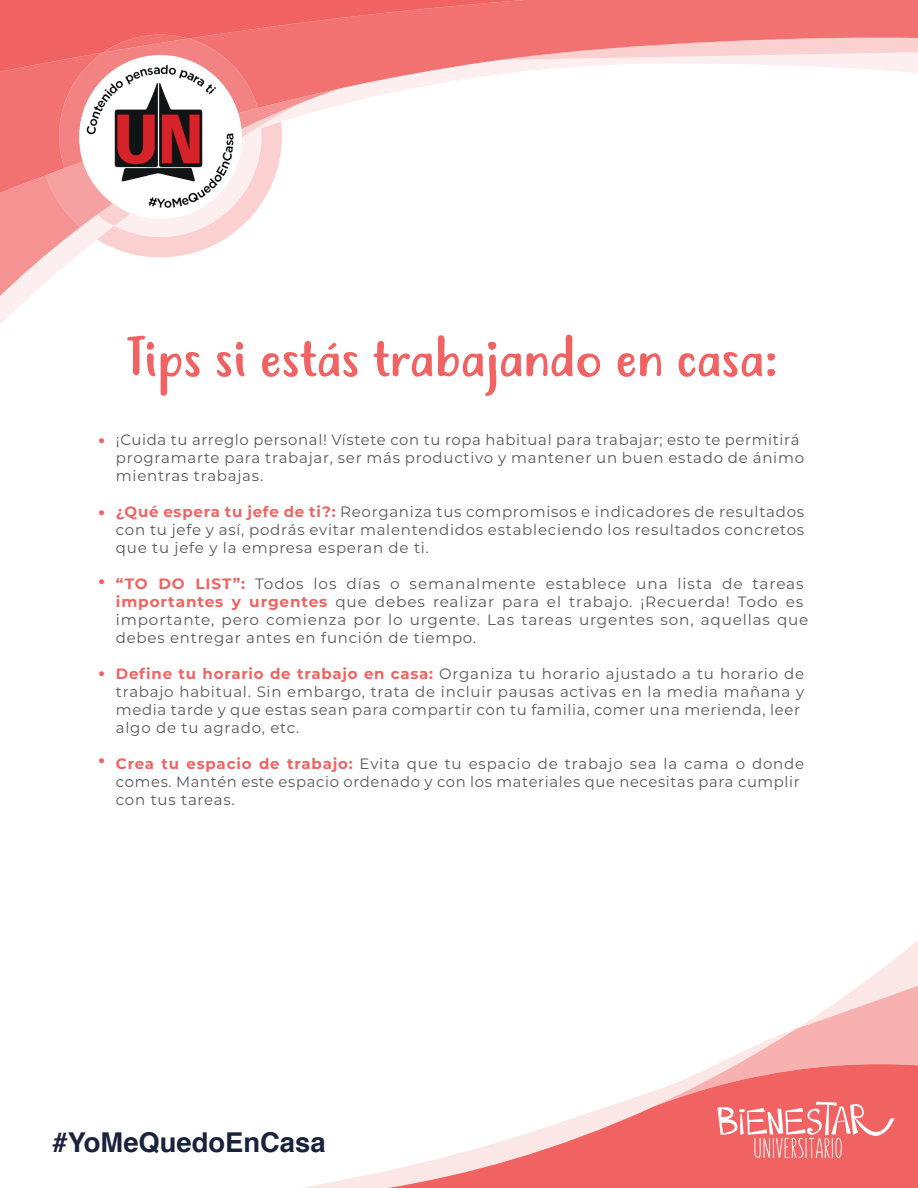
<style>
.page{position:relative;width:918px;height:1188px;background:#fff}
.page>*{position:absolute;margin:0;border:0;box-sizing:border-box;transform-origin:0 0}
.t1{font:53.1px "Justtellmewhat";color:#f16363}
.t2{font:700 27.3px "Helvetica";color:#1b223b}
.t3{font:15px/18px "Montserrat";letter-spacing:.05em;color:#57585a}
.t4{font:900 15px "Montserrat";color:#f16363}
.s1{font-weight:700;color:#f16363}
</style>
<div class="page">
<svg style="left:302px;top:1171px;width:86px;height:17px"></svg>
<svg style="left:388px;top:1091px;width:530px;height:97px;fill:#f16363"></svg>
<svg style="left:0;top:0;width:918px;height:324px"></svg>
<svg style="left:654px;top:941px;width:264px;height:217px"></svg>
<img style="left:80px;top:57px;width:161px;height:161px">
<p class="t4" style="left:98px;top:430px;width:8px">•</p>
<p class="t4" style="left:98px;top:502px;width:8px">•</p>
<p class="t4" style="left:98px;top:571px;width:8px">•</p>
<p class="t4" style="left:98px;top:662px;width:8px">•</p>
<p class="t4" style="left:98px;top:749px;width:8px">•</p>
<h1 class="t1" style="left:127px;top:325px;width:652px">Tips si estás trabajando en casa:</h1>
<p class="t3" style="left:116px;top:430px;width:690px">¡Cuida tu arreglo personal! Vístete con tu ropa habitual para trabajar; esto te permitirá programarte para trabajar, ser más productivo y mantener un buen estado de ánimo mientras trabajas.</p>
<p class="t3" style="left:116px;top:502px;width:690px;text-align:justify"><span class="s1">¿Qué espera tu jefe de ti?:</span> Reorganiza tus compromisos e indicadores de resultados con tu jefe y así, podrás evitar malentendidos estableciendo los resultados concretos que tu jefe y la empresa esperan de ti.</p>
<p class="t3" style="left:116px;top:574px;width:694px"><span class="s1">“TO DO LIST”:</span> Todos los días o semanalmente establece una lista de tareas <span class="s1">importantes y urgentes</span> que debes realizar para el trabajo. ¡Recuerda! Todo es importante, pero comienza por lo urgente. Las tareas urgentes son, aquellas que debes entregar antes en función de tiempo.</p>
<p class="t3" style="left:116px;top:664px;width:690px"><span class="s1">Define tu horario de trabajo en casa:</span> Organiza tu horario ajustado a tu horario de trabajo habitual. Sin embargo, trata de incluir pausas activas en la media mañana y media tarde y que estas sean para compartir con tu familia, comer una merienda, leer algo de tu agrado, etc.</p>
<p class="t3" style="left:116px;top:754px;width:690px"><span class="s1">Crea tu espacio de trabajo:</span> Evita que tu espacio de trabajo sea la cama o donde comes. Mantén este espacio ordenado y con los materiales que necesitas para cumplir con tus tareas.</p>
<h2 class="t2" style="left:52px;top:1121px;width:275px">#YoMeQuedoEnCasa</h2>
</div>
